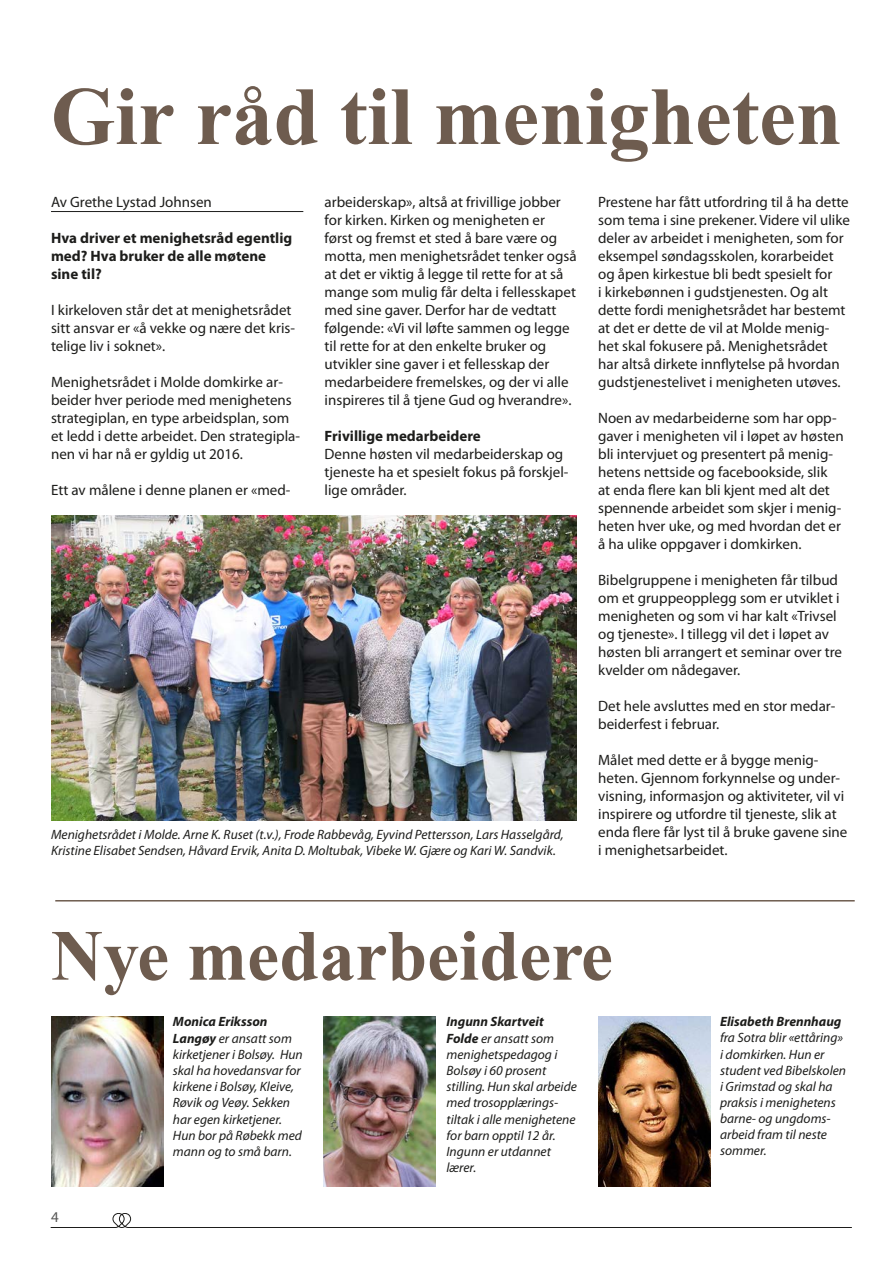
<style>
.page{position:relative;width:893px;height:1263px;background:#fff}
.page>*{position:absolute;margin:0;border:0;box-sizing:border-box;transform-origin:0 0}
.t1{font:700 82.5px "Times New Roman";color:#6e5c4f}
.t2{font:700 72px "Times New Roman";color:#6e5c4f}
.t3{font:15px/18px "Myriad Pro";color:#1d1d1b}
.t4{font:700 15px/18px "Myriad Pro";color:#1d1d1b}
.t5{font:15px "Myriad Pro";color:#575756}
.t6{font:italic 13.5px/16.2px "Myriad Pro";color:#1d1d1b}
.t7{font:italic 700 13.5px "Myriad Pro";color:#1d1d1b}
.s1{font-weight:700}
</style>
<div class="page">
<svg style="left:51px;top:1213px;width:801px;height:15px"></svg>
<hr style="left:892px;top:0;width:1px;height:711px;background:#dfecf9">
<hr style="left:51px;top:211px;width:252px;height:1px;background:#1d1d1b">
<img style="left:324px;top:1016px;width:111px;height:170px">
<img style="left:598px;top:1016px;width:112px;height:170px">
<img style="left:51px;top:1016px;width:112px;height:170px">
<hr style="left:55px;top:900px;width:800px;height:1px;background:#6e5c4f">
<img style="left:51px;top:515px;width:526px;height:306px">
<h1 class="t1" style="left:51px;top:71px;width:792px">Gir råd til menigheten</h1>
<p class="t3" style="left:51px;top:193px;width:162px">Av Grethe Lystad Johnsen</p>
<p class="t4" style="left:51px;top:229px;width:243px">Hva driver et menighetsråd egentlig med? Hva bruker de alle møtene sine til?</p>
<p class="t3" style="left:51px;top:301px;width:246px">I kirkeloven står det at menighetsrådet sitt ansvar er «å vekke og nære det kris&shy;telige liv i soknet».</p>
<p class="t3" style="left:51px;top:373px;width:251px">Menighetsrådet i Molde domkirke ar&shy;beider hver periode med menighetens strategiplan, en type arbeidsplan, som et ledd i dette arbeidet. Den strategipla&shy;nen vi har nå er gyldig ut 2016.</p>
<p class="t3" style="left:51px;top:481px;width:241px">Ett av målene i denne planen er «med-</p>
<p class="t3" style="left:325px;top:193px;width:254px">arbeiderskap», altså at frivillige jobber for kirken. Kirken og menigheten er først og fremst et sted å bare være og motta, men menighetsrådet tenker også at det er viktig å legge til rette for at så mange som mulig får delta i fellesskapet med sine gaver. Derfor har de vedtatt følgende: «Vi vil løfte sammen og legge til rette for at den enkelte bruker og utvikler sine gaver i et fellesskap der medarbeidere fremelskes, og der vi alle inspireres til å tjene Gud og hverandre».</p>
<p class="t4" style="left:325px;top:427px;width:158px">Frivillige medarbeidere</p>
<p class="t3" style="left:325px;top:445px;width:245px">Denne høsten vil medarbeiderskap og tjeneste ha et spesielt fokus på forskjel&shy;lige områder.</p>
<p class="t3" style="left:598px;top:193px;width:253px">Prestene har fått utfordring til å ha dette som tema i sine prekener. Videre vil ulike deler av arbeidet i menigheten, som for eksempel søndagsskolen, korarbeidet og åpen kirkestue bli bedt spesielt for<br>i kirkebønnen i gudstjenesten. Og alt dette fordi menighetsrådet har bestemt at det er dette de vil at Molde menig&shy;het skal fokusere på. Menighetsrådet har altså dirkete innflytelse på hvordan gudstjenestelivet i menigheten utøves.</p>
<p class="t3" style="left:598px;top:409px;width:247px">Noen av medarbeiderne som har opp&shy;gaver i menigheten vil i løpet av høsten bli intervjuet og presentert på menig&shy;hetens nettside og facebookside, slik<br>at enda flere kan bli kjent med alt det spennende arbeidet som skjer i menig&shy;heten hver uke, og med hvordan det er å ha ulike oppgaver i domkirken.</p>
<p class="t3" style="left:598px;top:571px;width:245px">Bibelgruppene i menigheten får tilbud om et gruppeopplegg som er utviklet i menigheten og som vi har kalt «Trivsel og tjeneste». I tillegg vil det i løpet av høsten bli arrangert et seminar over tre kvelder om nådegaver.</p>
<p class="t3" style="left:598px;top:697px;width:239px">Det hele avsluttes med en stor medar&shy;beiderfest i februar.</p>
<p class="t3" style="left:598px;top:751px;width:251px">Målet med dette er å bygge menig&shy;heten. Gjennom forkynnelse og under&shy;visning, informasjon og aktiviteter, vil vi inspirere og utfordre til tjeneste, slik at enda flere får lyst til å bruke gavene sine i menighetsarbeidet.</p>
<p class="t6" style="left:51px;top:827px;width:514px">Menighetsrådet i Molde. Arne K. Ruset (t.v.), Frode Rabbevåg, Eyvind Pettersson, Lars Hasselgård,<br>Kristine Elisabet Sendsen, Håvard Ervik, Anita D. Moltubak, Vibeke W. Gjære og Kari W. Sandvik.</p>
<h2 class="t2" style="left:51px;top:916px;width:563px">Nye medarbeidere</h2>
<p class="t6" style="left:446px;top:1014px;width:132px"><span class="s1">Ingunn Skartveit<br>Folde</span> er ansatt som menighetspedagog i<br>Bolsøy i 60 prosent stilling. Hun skal arbeide med trosopplærings&shy;tiltak i alle menighetene for barn opptil 12 år.<br>Ingunn er utdannet lærer.</p>
<p class="t6" style="left:173px;top:1014px;width:131px"><span class="s1">Monica Eriksson<br>Langøy</span> er ansatt som kirketjener i Bolsøy. Hun skal ha hovedansvar for kirkene i Bolsøy, Kleive,<br>Røvik og Veøy. Sekken har egen kirketjener.<br>Hun bor på Røbekk med mann og to små barn.</p>
<p class="t7" style="left:720px;top:1014px;width:123px">Elisabeth Brennhaug</p>
<p class="t6" style="left:720px;top:1030px;width:128px">fra Sotra blir «ettåring» i domkirken. Hun er student ved Bibelskolen i Grimstad og skal ha praksis i menighetens barne- og ungdoms&shy;arbeid fram til neste sommer.</p>
<p class="t5" style="left:51px;top:1208px;width:9px">4</p>
</div>
